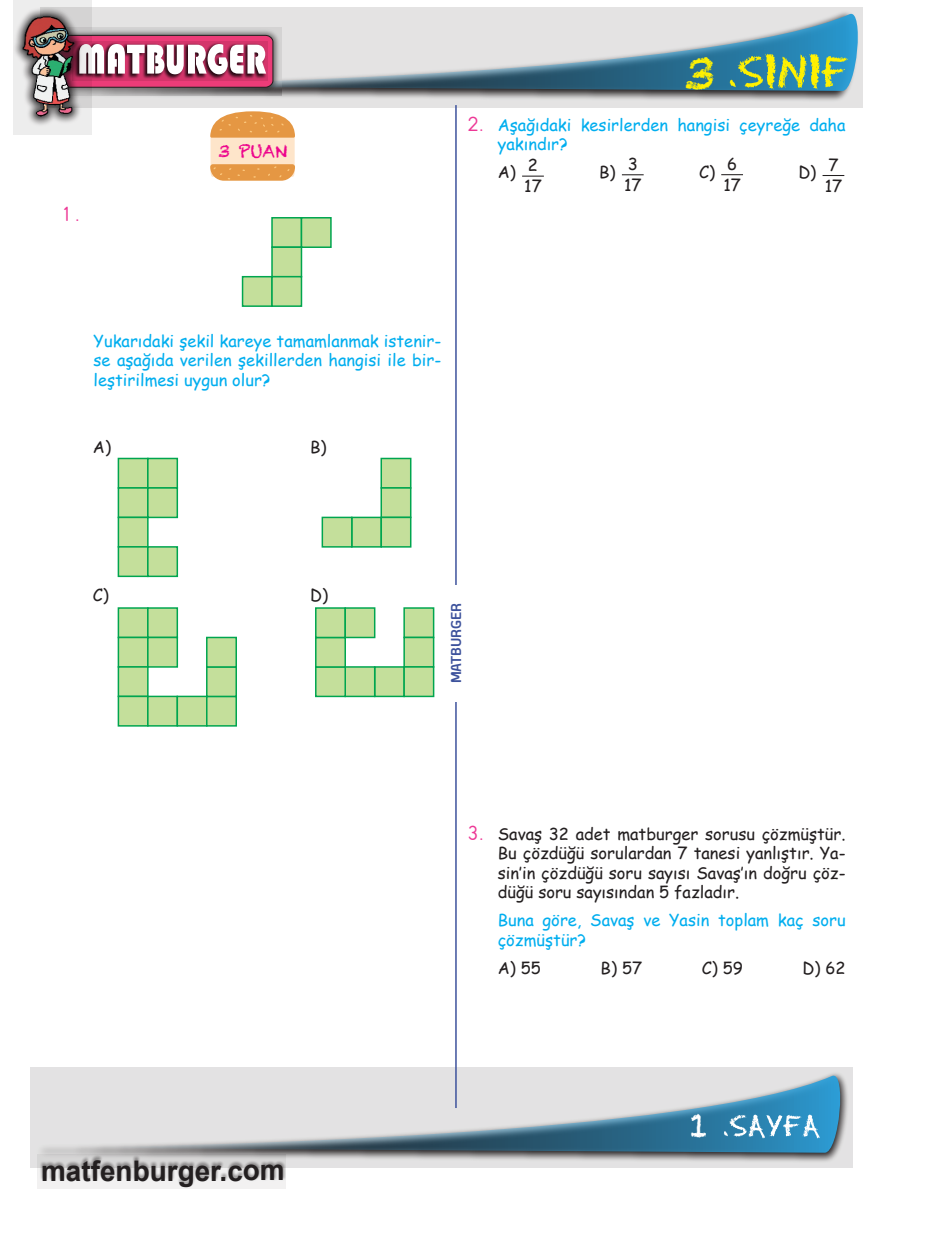
<style>
.page{position:relative;width:936px;height:1234px;background:#fff}
.page>*{position:absolute;margin:0;border:0;box-sizing:border-box;transform-origin:0 0}
.t1{font:45px "Chalkduster";color:#fff101}
.t2{font:33px "Chalkduster";color:#fff}
.t3{font:700 28.35px "Arial";color:#231f20}
.t4{font:18px "ALFABET98 Normal";color:#ed3896}
.t5{font:16.95px "Chalkduster";color:#ed028c}
.Soru_Bold{font:16.5px/19.5px "Comic Sans MS";color:#00aeef}
.Şıklar_Yaslı{font:16.5px/19.5px "Comic Sans MS";color:#231f20;text-align:justify}
.Şıklar{font:700 16.5px "Aeroportal";color:#3d529c}
.Kesir_Alt{font:16.5px "Comic Sans MS";color:#231f20}
.Kesir_Üst{font:16.5px "Comic Sans MS";color:#231f20}
.s1{font-family:"ALFABET98 Normal";font-size:18px;color:#ed3896}
</style>
<div class="page">
<svg style="left:30px;top:1067px;width:823px;height:100px;background:#cccbcc"></svg>
<svg style="left:91px;top:7px;width:772px;height:100px;background:#cfcece"></svg>
<svg style="left:91px;top:14px;width:766px;height:77px;background:#a8bbc5"></svg>
<svg style="left:38px;top:1154px;width:248px;height:34px"></svg>
<svg style="left:729px;top:54px;width:119px;height:35px;background:#6ca779"></svg>
<svg style="left:91px;top:27px;width:190px;height:69px;background:#a2a0a1"></svg>
<svg style="left:91px;top:35px;width:183px;height:53px"></svg>
<svg style="left:13px;top:0;width:78px;height:134px;background:#ddd2d5"></svg>
<img style="left:15px;top:10px;width:66px;height:114px">
<svg style="left:40px;top:1075px;width:800px;height:77px;background:#b1c2cb"></svg>
<svg style="left:723px;top:1114px;width:96px;height:23px"></svg>
<div style="left:272px;top:218px;width:29px;height:29px;background:#c4df9b"></div>
<div style="left:271px;top:217px;width:31px;height:31px;border:2px solid #00a54f"></div>
<div style="left:301px;top:218px;width:30px;height:29px;background:#c4df9b"></div>
<div style="left:301px;top:217px;width:30px;height:31px;border:2px solid #00a54f"></div>
<div style="left:272px;top:247px;width:29px;height:29px;background:#c4df9b"></div>
<div style="left:271px;top:246px;width:31px;height:31px;border:2px solid #00a54f"></div>
<div style="left:242px;top:276px;width:30px;height:30px;background:#c4df9b"></div>
<div style="left:242px;top:276px;width:31px;height:31px;border:2px solid #00a54f"></div>
<div style="left:272px;top:276px;width:29px;height:30px;background:#c4df9b"></div>
<div style="left:271px;top:276px;width:31px;height:31px;border:2px solid #00a54f"></div>
<div style="left:118px;top:458px;width:30px;height:30px;background:#c4df9b"></div>
<div style="left:118px;top:457px;width:31px;height:31px;border:2px solid #00a54f"></div>
<div style="left:148px;top:458px;width:29px;height:30px;background:#c4df9b"></div>
<div style="left:147px;top:457px;width:31px;height:31px;border:2px solid #00a54f"></div>
<div style="left:118px;top:488px;width:30px;height:29px;background:#c4df9b"></div>
<div style="left:118px;top:487px;width:31px;height:31px;border:2px solid #00a54f"></div>
<div style="left:148px;top:488px;width:29px;height:29px;background:#c4df9b"></div>
<div style="left:147px;top:487px;width:31px;height:31px;border:2px solid #00a54f"></div>
<div style="left:118px;top:517px;width:30px;height:29px;background:#c4df9b"></div>
<div style="left:118px;top:516px;width:31px;height:31px;border:2px solid #00a54f"></div>
<div style="left:118px;top:546px;width:30px;height:30px;background:#c4df9b"></div>
<div style="left:118px;top:546px;width:31px;height:31px;border:2px solid #00a54f"></div>
<div style="left:148px;top:546px;width:29px;height:30px;background:#c4df9b"></div>
<div style="left:147px;top:546px;width:31px;height:31px;border:2px solid #00a54f"></div>
<div style="left:381px;top:458px;width:29px;height:30px;background:#c4df9b"></div>
<div style="left:380px;top:457px;width:31px;height:31px;border:2px solid #00a54f"></div>
<div style="left:381px;top:488px;width:29px;height:29px;background:#c4df9b"></div>
<div style="left:380px;top:487px;width:31px;height:31px;border:2px solid #00a54f"></div>
<div style="left:352px;top:517px;width:29px;height:29px;background:#c4df9b"></div>
<div style="left:351px;top:516px;width:31px;height:31px;border:2px solid #00a54f"></div>
<div style="left:381px;top:517px;width:29px;height:29px;background:#c4df9b"></div>
<div style="left:380px;top:516px;width:31px;height:31px;border:2px solid #00a54f"></div>
<div style="left:322px;top:517px;width:30px;height:29px;background:#c4df9b"></div>
<div style="left:321px;top:516px;width:31px;height:31px;border:2px solid #00a54f"></div>
<div style="left:118px;top:608px;width:30px;height:29px;background:#c4df9b"></div>
<div style="left:118px;top:607px;width:31px;height:31px;border:2px solid #00a54f"></div>
<div style="left:148px;top:608px;width:29px;height:29px;background:#c4df9b"></div>
<div style="left:147px;top:607px;width:31px;height:31px;border:2px solid #00a54f"></div>
<div style="left:118px;top:637px;width:30px;height:29px;background:#c4df9b"></div>
<div style="left:118px;top:636px;width:31px;height:31px;border:2px solid #00a54f"></div>
<div style="left:148px;top:637px;width:29px;height:29px;background:#c4df9b"></div>
<div style="left:147px;top:636px;width:31px;height:31px;border:2px solid #00a54f"></div>
<div style="left:118px;top:666px;width:30px;height:30px;background:#c4df9b"></div>
<div style="left:118px;top:666px;width:31px;height:31px;border:2px solid #00a54f"></div>
<div style="left:118px;top:696px;width:30px;height:29px;background:#c4df9b"></div>
<div style="left:118px;top:695px;width:31px;height:31px;border:2px solid #00a54f"></div>
<div style="left:148px;top:696px;width:29px;height:29px;background:#c4df9b"></div>
<div style="left:147px;top:695px;width:31px;height:31px;border:2px solid #00a54f"></div>
<div style="left:177px;top:696px;width:30px;height:29px;background:#c4df9b"></div>
<div style="left:176px;top:695px;width:31px;height:31px;border:2px solid #00a54f"></div>
<div style="left:207px;top:696px;width:29px;height:29px;background:#c4df9b"></div>
<div style="left:206px;top:695px;width:31px;height:31px;border:2px solid #00a54f"></div>
<div style="left:207px;top:666px;width:29px;height:30px;background:#c4df9b"></div>
<div style="left:206px;top:666px;width:31px;height:31px;border:2px solid #00a54f"></div>
<div style="left:207px;top:637px;width:29px;height:29px;background:#c4df9b"></div>
<div style="left:206px;top:636px;width:31px;height:31px;border:2px solid #00a54f"></div>
<div style="left:404px;top:608px;width:29px;height:29px;background:#c4df9b"></div>
<div style="left:403px;top:607px;width:31px;height:31px;border:2px solid #00a54f"></div>
<div style="left:404px;top:637px;width:29px;height:29px;background:#c4df9b"></div>
<div style="left:403px;top:636px;width:31px;height:31px;border:2px solid #00a54f"></div>
<div style="left:374px;top:666px;width:30px;height:30px;background:#c4df9b"></div>
<div style="left:374px;top:666px;width:31px;height:31px;border:2px solid #00a54f"></div>
<div style="left:404px;top:666px;width:29px;height:30px;background:#c4df9b"></div>
<div style="left:403px;top:666px;width:31px;height:31px;border:2px solid #00a54f"></div>
<div style="left:345px;top:666px;width:29px;height:30px;background:#c4df9b"></div>
<div style="left:344px;top:666px;width:31px;height:31px;border:2px solid #00a54f"></div>
<div style="left:316px;top:666px;width:29px;height:30px;background:#c4df9b"></div>
<div style="left:315px;top:666px;width:31px;height:31px;border:2px solid #00a54f"></div>
<div style="left:316px;top:637px;width:29px;height:29px;background:#c4df9b"></div>
<div style="left:315px;top:636px;width:31px;height:31px;border:2px solid #00a54f"></div>
<div style="left:316px;top:608px;width:29px;height:29px;background:#c4df9b"></div>
<div style="left:315px;top:607px;width:31px;height:31px;border:2px solid #00a54f"></div>
<div style="left:345px;top:608px;width:29px;height:29px;background:#c4df9b"></div>
<div style="left:344px;top:607px;width:31px;height:31px;border:2px solid #00a54f"></div>
<svg style="left:210px;top:111px;width:85px;height:70px;background:#f0be87"></svg>
<hr style="left:455px;top:105px;width:1px;height:1002px;background:#3d529c">
<div style="left:448px;top:585px;width:15px;height:116px;background:#fff"></div>
<hr style="left:522px;top:175px;width:22px;height:2px;background:#231f20">
<svg style="left:622px;top:174px;width:21px;height:1px"></svg>
<svg style="left:721px;top:174px;width:22px;height:1px"></svg>
<svg style="left:822px;top:175px;width:22px;height:1px"></svg>
<p class="t4" style="left:64px;top:203px;width:17px">1.</p>
<p class="t5" style="left:218px;top:140px;width:71px">3 PUAN</p>
<h1 class="t1" style="left:683px;top:47px;width:32px">3</h1>
<p class="Soru_Bold" style="left:497px;top:115px;width:349px;text-indent:-30px"><span class="s1">2.</span> Aşağıdaki kesirlerden hangisi çeyreğe daha yakındır?</p>
<p class="Şıklar_Yaslı" style="left:497px;top:162px;width:20px">A)</p>
<p class="Kesir_Üst" style="left:727px;top:152px;width:12px">6</p>
<p class="Kesir_Alt" style="left:723px;top:173px;width:19px">17</p>
<p class="Kesir_Üst" style="left:627px;top:152px;width:12px">3</p>
<p class="Kesir_Alt" style="left:624px;top:173px;width:19px">17</p>
<p class="Kesir_Üst" style="left:828px;top:152px;width:12px">7</p>
<p class="Kesir_Alt" style="left:824px;top:173px;width:19px">17</p>
<p class="Kesir_Üst" style="left:528px;top:153px;width:12px">2</p>
<p class="Kesir_Alt" style="left:524px;top:174px;width:19px">17</p>
<p class="Şıklar_Yaslı" style="left:599px;top:162px;width:18px">B)</p>
<p class="Şıklar_Yaslı" style="left:699px;top:162px;width:17px">C)</p>
<p class="Şıklar_Yaslı" style="left:798px;top:162px;width:19px">D)</p>
<p class="Soru_Bold" style="left:94px;top:330px;width:349px;text-align:justify">Yukarıdaki şekil kareye tamamlanmak istenir&shy;se aşağıda verilen şekillerden hangisi ile bir&shy;leştirilmesi uygun olur?</p>
<p class="Şıklar_Yaslı" style="left:93px;top:437px;width:20px">A)</p>
<p class="Şıklar_Yaslı" style="left:310px;top:437px;width:18px">B)</p>
<p class="Şıklar_Yaslı" style="left:93px;top:585px;width:17px">C)</p>
<p class="Şıklar_Yaslı" style="left:310px;top:585px;width:19px">D)</p>
<p class="Şıklar" style="left:447px;top:683px;width:82px;rotate:-90deg">MATBURGER</p>
<h3 class="t3" style="left:41px;top:1151px;width:245px">matfenburger.com</h3>
<p class="Şıklar_Yaslı" style="left:497px;top:823px;width:349px;text-indent:-30px"><span class="s1">3.</span> Savaş 32 adet matburger sorusu çözmüştür.<br>Bu çözdüğü sorulardan 7 tanesi yanlıştır. Ya&shy;sin’in çözdüğü soru sayısı Savaş’ın doğru çöz&shy;düğü soru sayısından 5 fazladır.</p>
<p class="Soru_Bold" style="left:497px;top:909px;width:349px">Buna göre, Savaş ve Yasin toplam kaç soru çözmüştür?</p>
<p class="Şıklar_Yaslı" style="left:497px;top:957px;width:45px">A) 55</p>
<p class="Şıklar_Yaslı" style="left:600px;top:957px;width:43px">B) 57</p>
<p class="Şıklar_Yaslı" style="left:701px;top:957px;width:43px">C) 59</p>
<p class="Şıklar_Yaslı" style="left:802px;top:957px;width:45px">D) 62</p>
<h2 class="t2" style="left:689px;top:1106px;width:21px">1</h2>
</div>
